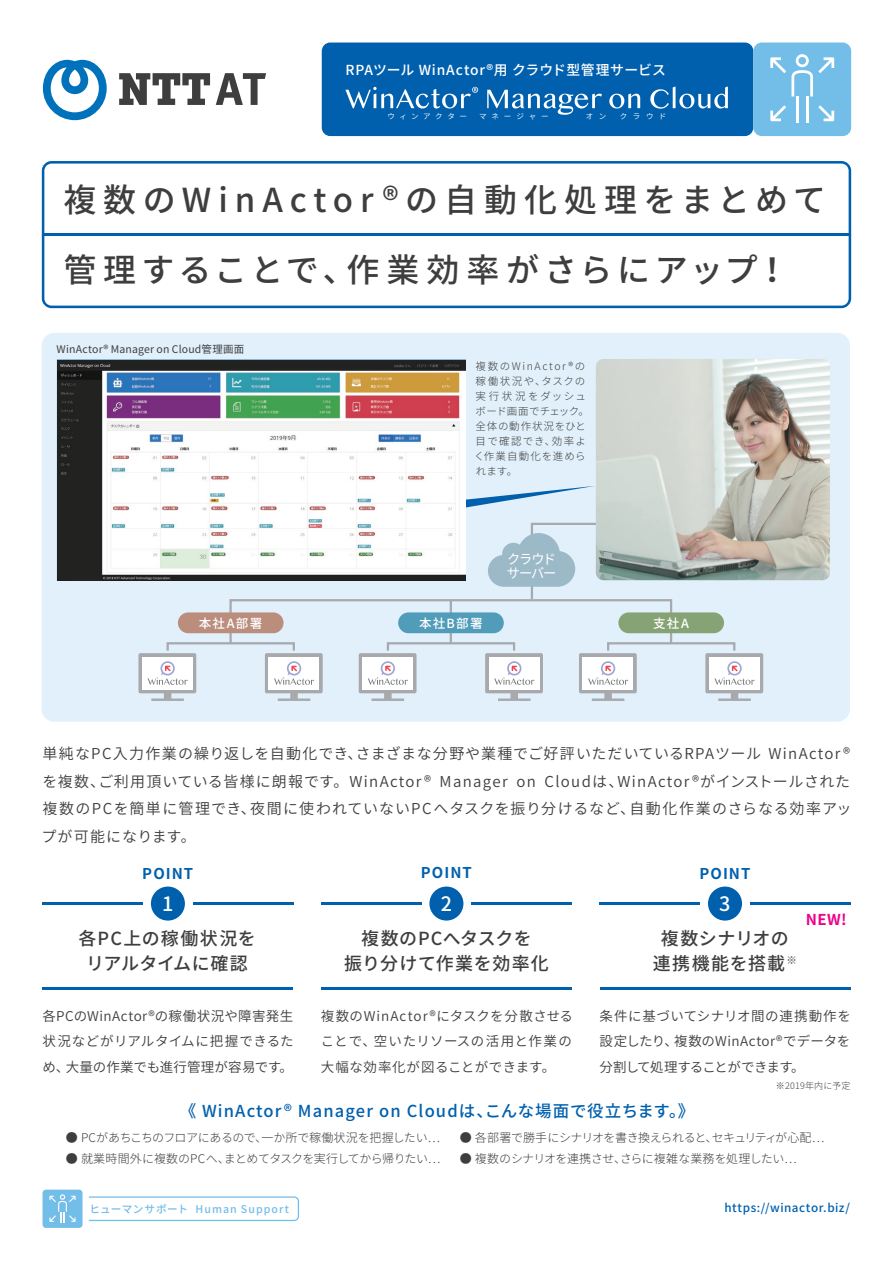
<style>
.page{position:relative;width:893px;height:1263px;background:#fff}
.page>*{position:absolute;margin:0;border:0;box-sizing:border-box;transform-origin:0 0}
.t1{font:500 33px/70.5px "Source Han Sans JP";letter-spacing:.195em;color:#3e3e3f}
.t2{font:500 19.8px "Source Han Sans JP";color:#fff}
.t3{font:500 18px/25.5px "Source Han Sans JP";letter-spacing:.035em;color:#3e3e3f;text-align:center}
.t4{font:500 16.5px "Source Han Sans JP";letter-spacing:.07em;color:#0160ae}
.t5{font:15px/27.6px "Source Han Sans JP";letter-spacing:.065em;color:#3e3e3f;text-align:justify}
.t6{font:700 15px "Source Han Sans JP";color:#ed028c}
.t7{font:700 14.85px "Source Han Sans JP";letter-spacing:.07em;color:#0160ae}
.t8{font:500 13.8px "Source Han Sans JP";letter-spacing:.035em;color:#fff}
.t9{font:13.5px/25.5px "Source Han Sans JP";letter-spacing:.02em;color:#3e3e3f;text-align:justify}
.t10{font:13.5px/14.4px "Source Han Sans JP";letter-spacing:-.09em;color:#fff}
.t11{font:500 12.6px "Source Han Sans JP";letter-spacing:.1em;color:#fff}
.t12{font:300 12px "Source Han Sans JP";letter-spacing:-.025em;color:#3e3e3f}
.t13{font:300 12px "Source Han Sans JP";letter-spacing:-.045em;color:#3e3e3f}
.t14{font:500 11.7px "Source Han Sans JP";letter-spacing:.045em;color:#0160ae}
.t15{font:500 10.65px "Source Han Sans JP";letter-spacing:.095em;color:#73bde9}
.t16{font:300 10.5px/15px "Source Han Sans JP";letter-spacing:.105em;color:#3e3e3f}
.t17{font:10.5px "Source Han Sans JP";letter-spacing:.015em;color:#3e3e3f}
.t18{font:300 9px "Source Han Sans JP";letter-spacing:.02em;color:#3e3e3f}
.t19{font:7.5px "Source Han Sans JP";letter-spacing:.65em;color:#fff}
.t20{font:7.5px "Source Han Sans JP";letter-spacing:.62em;color:#fff}
</style>
<div class="page">
<div style="left:322px;top:43px;width:431px;height:93px;background:#0160ae;border-radius:9px"></div>
<div style="left:753px;top:43px;width:98px;height:93px;background:#73bde9;border-radius:9px"></div>
<div style="left:43px;top:1189px;width:40px;height:39px;background:#73bde9;border-radius:3px"></div>
<svg style="left:88px;top:1196px;width:212px;height:26px"></svg>
<svg style="left:770px;top:105px;width:16px;height:16px"></svg>
<svg style="left:818px;top:105px;width:16px;height:16px"></svg>
<hr style="left:806px;top:96px;width:2px;height:27px;background:#fff">
<hr style="left:796px;top:96px;width:3px;height:27px;background:#fff">
<svg style="left:770px;top:54px;width:64px;height:42px"></svg>
<svg style="left:49px;top:1194px;width:27px;height:28px"></svg>
<svg style="left:42px;top:161px;width:809px;height:147px"></svg>
<hr style="left:43px;top:233px;width:807px;height:3px;background:#0160ae">
<svg style="left:43px;top:60px;width:64px;height:60px"></svg>
<svg style="left:119px;top:73px;width:91px;height:32px"></svg>
<svg style="left:216px;top:73px;width:50px;height:32px"></svg>
<div style="left:42px;top:333px;width:808px;height:389px;background:#e1f0fa;border-radius:13px"></div>
<hr style="left:450px;top:600px;width:2px;height:43px;background:#a8a9ad">
<div style="left:229px;top:599px;width:443px;height:45px;border:2px solid #a8a9ad"></div>
<svg style="left:345px;top:87px;width:133px;height:21px"></svg>
<svg style="left:487px;top:90px;width:115px;height:25px"></svg>
<svg style="left:609px;top:94px;width:31px;height:14px"></svg>
<svg style="left:650px;top:87px;width:78px;height:22px"></svg>
<div style="left:167px;top:642px;width:128px;height:10px;border:2px solid #a8a9ad"></div>
<div style="left:178px;top:612px;width:106px;height:21px;background:#ba8d7d;border-radius:10px"></div>
<svg style="left:138px;top:653px;width:58px;height:48px;background:#dddee2"></svg>
<svg style="left:265px;top:653px;width:58px;height:48px;background:#dddee2"></svg>
<div style="left:387px;top:642px;width:128px;height:10px;border:2px solid #a8a9ad"></div>
<div style="left:398px;top:612px;width:106px;height:21px;background:#509cb9;border-radius:10px"></div>
<svg style="left:359px;top:653px;width:58px;height:48px;background:#dddee2"></svg>
<svg style="left:485px;top:653px;width:58px;height:48px;background:#dddee2"></svg>
<div style="left:607px;top:642px;width:128px;height:10px;border:2px solid #a8a9ad"></div>
<div style="left:618px;top:612px;width:106px;height:21px;background:#86a375;border-radius:10px"></div>
<svg style="left:579px;top:653px;width:58px;height:48px;background:#dddee2"></svg>
<svg style="left:705px;top:653px;width:58px;height:48px;background:#dddee2"></svg>
<svg style="left:488px;top:522px;width:115px;height:79px"></svg>
<hr style="left:42px;top:987px;width:251px;height:3px;background:#0160ae">
<hr style="left:42px;top:902px;width:101px;height:3px;background:#0160ae">
<hr style="left:193px;top:902px;width:100px;height:3px;background:#0160ae">
<hr style="left:600px;top:987px;width:250px;height:3px;background:#0160ae">
<hr style="left:600px;top:902px;width:100px;height:3px;background:#0160ae">
<hr style="left:750px;top:902px;width:100px;height:3px;background:#0160ae">
<hr style="left:321px;top:987px;width:251px;height:3px;background:#0160ae">
<hr style="left:321px;top:902px;width:100px;height:3px;background:#0160ae">
<hr style="left:471px;top:902px;width:101px;height:3px;background:#0160ae">
<div style="left:151px;top:886px;width:34px;height:34px;background:#0160ae;border-radius:50%"></div>
<div style="left:429px;top:886px;width:34px;height:34px;background:#0160ae;border-radius:50%"></div>
<div style="left:708px;top:886px;width:34px;height:34px;background:#0160ae;border-radius:50%"></div>
<img style="left:596px;top:359px;width:234px;height:221px">
<svg style="left:466px;top:486px;width:128px;height:22px"></svg>
<img style="left:58px;top:360px;width:407px;height:220px">
<p class="t8" style="left:345px;top:62px;width:322px">RPAツール WinActor®用 クラウド型管理サービス</p>
<p class="t20" style="left:387px;top:112px;width:81px">ウィンアクター</p>
<p class="t19" style="left:479px;top:112px;width:71px">マネージャー</p>
<p class="t19" style="left:560px;top:112px;width:47px">　　オン</p>
<p class="t19" style="left:620px;top:112px;width:48px">クラウド</p>
<h1 class="t1" style="left:63px;top:165px;width:764px">複数のWinActor®の自動化処理をまとめて管理することで、作業効率がさらにアップ！</h1>
<p class="t17" style="left:57px;top:343px;width:189px">WinActor® Manager on Cloud管理画面</p>
<p class="t16" style="left:474px;top:358px;width:117px">複数のWinActor®の稼働状況や、タスクの実行状況をダッシュボード画面でチェック。全体の動作状況をひと目で確認でき、効率よく作業自動化を進められます。</p>
<p class="t10" style="left:507px;top:552px;width:51px">クラウドサーバー</p>
<p class="t11" style="left:199px;top:616px;width:65px">本社A部署</p>
<p class="t11" style="left:419px;top:616px;width:65px">本社B部署</p>
<p class="t11" style="left:653px;top:616px;width:37px">支社A</p>
<p class="t5" style="left:42px;top:740px;width:811px">単純なPC入力作業の繰り返しを自動化でき、さまざまな分野や業種でご好評いただいているRPAツール WinActor®を複数、ご利用頂いている皆様に朗報です。 WinActor® Manager on Cloudは、WinActor®がインストールされた複数のPCを簡単に管理でき、夜間に使われていないPCへタスクを振り分けるなど、自動化作業のさらなる効率アップが可能になります。</p>
<p class="t7" style="left:142px;top:865px;width:52px">POINT</p>
<p class="t7" style="left:421px;top:864px;width:52px">POINT</p>
<p class="t7" style="left:699px;top:865px;width:52px">POINT</p>
<h2 class="t2" style="left:162px;top:892px;width:13px">1</h2>
<h2 class="t2" style="left:441px;top:892px;width:13px">2</h2>
<h2 class="t2" style="left:719px;top:892px;width:13px">3</h2>
<p class="t3" style="left:78px;top:926px;width:179px">各PC上の稼働状況をリアルタイムに確認</p>
<p class="t3" style="left:653px;top:926px;width:146px">複数シナリオの連携機能を搭載<sup>※</sup></p>
<p class="t3" style="left:344px;top:926px;width:206px">複数のPCへタスクを<br>振り分けて作業を効率化</p>
<p class="t6" style="left:806px;top:911px;width:42px">NEW!</p>
<p class="t9" style="left:42px;top:1003px;width:253px">各PCのWinActor®の稼働状況や障害発生状況などがリアルタイムに把握できるため、大量の作業でも進行管理が容易です。</p>
<p class="t9" style="left:321px;top:1003px;width:254px">複数のWinActor®にタスクを分散させることで、空いたリソースの活用と作業の大幅な効率化が図ることができます。</p>
<p class="t9" style="left:600px;top:1003px;width:253px">条件に基づいてシナリオ間の連携動作を設定したり、複数のWinActor®でデータを分割して処理することができます。</p>
<p class="t4" style="left:180px;top:1102px;width:516px">《 WinActor® Manager on Cloudは、こんな場面で役立ちます。》</p>
<p class="t18" style="left:776px;top:1081px;width:76px">※2019年内に予定</p>
<p class="t12" style="left:66px;top:1131px;width:376px">● PCがあちこちのフロアにあるので、一か所で稼働状況を把握したい…</p>
<p class="t12" style="left:66px;top:1152px;width:377px">● 就業時間外に複数のPCへ、まとめてタスクを実行してから帰りたい…</p>
<p class="t13" style="left:460px;top:1131px;width:367px">● 各部署で勝手にシナリオを書き換えられると、セキュリティが心配…</p>
<p class="t12" style="left:460px;top:1152px;width:339px">● 複数のシナリオを連携させ、さらに複雑な業務を処理したい…</p>
<p class="t15" style="left:89px;top:1203px;width:201px">ヒューマンサポート Human Support</p>
<p class="t14" style="left:724px;top:1201px;width:127px">https://winactor.biz/</p>
</div>
